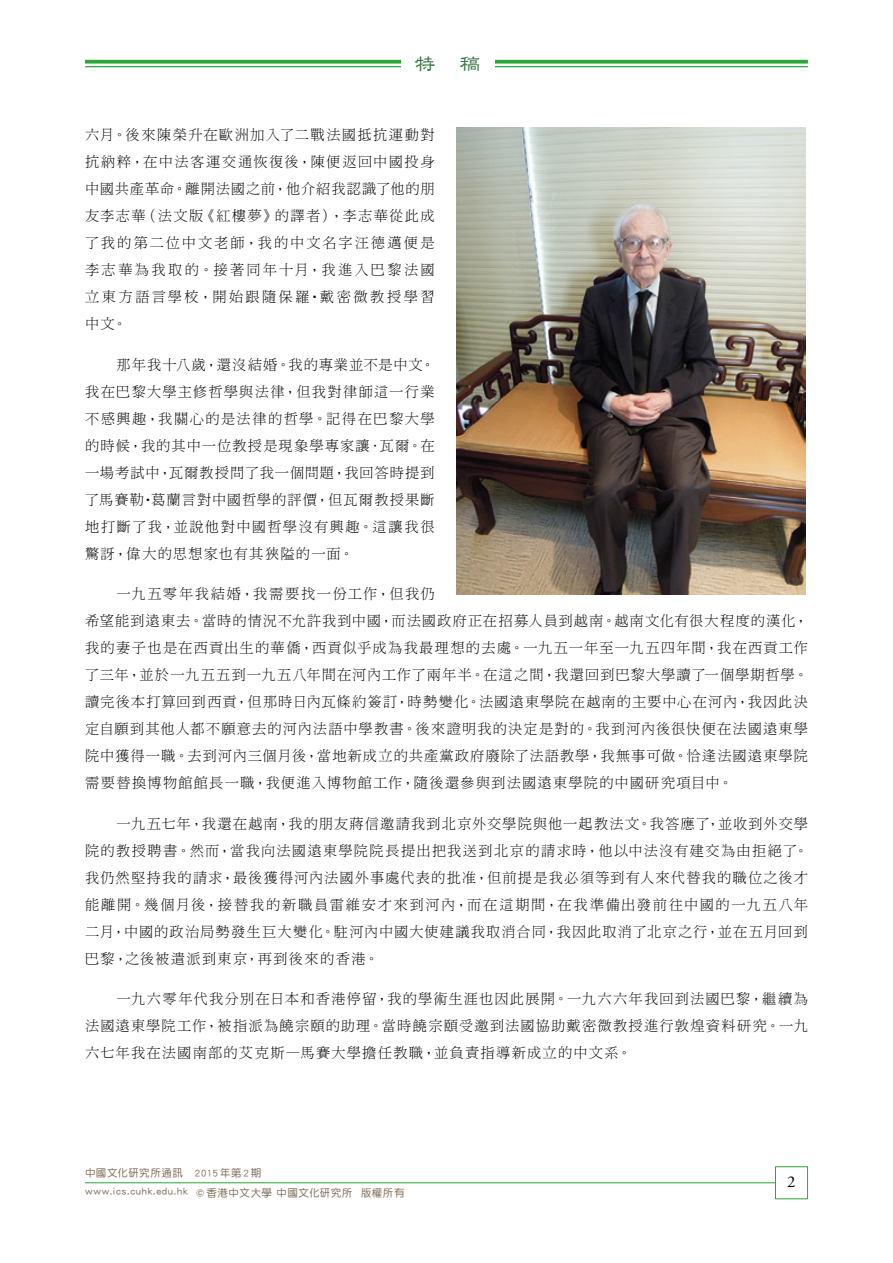
<style>
.page{position:relative;width:893px;height:1263px;background:#fff}
.page>*{position:absolute;margin:0;border:0;box-sizing:border-box;transform-origin:0 0}
.t1{font:21px "DF Li Shu W5 WINP BF";color:#397642}
.t2{font:16.5px "Adobe Garamond Pro";color:#000}
.t3{font:14.25px/27px "DF Ming Lt HKSCS U";letter-spacing:.08em;color:#000;text-align:justify}
.t4{font:10.5px "DF Yuan Md HKP BF";letter-spacing:.055em;color:#816d5a}
</style>
<div class="page">
<div style="left:775px;top:1166px;width:33px;height:33px;background:#fff;border:1px solid #2aa738"></div>
<hr style="left:85px;top:1182px;width:690px;height:1px;background:#2aa738">
<svg style="left:85px;top:60px;width:723px;height:4px;background:#40b04d"></svg>
<hr style="left:85px;top:66px;width:723px;height:1px;background:#2aa738">
<div style="left:401px;top:53px;width:93px;height:22px;background:#fff"></div>
<img style="left:456px;top:128px;width:350px;height:466px">
<h1 class="t1" style="left:415px;top:53px;width:67px">特 稿</h1>
<p class="t3" style="left:85px;top:121px;width:351px">六月。後來陳榮升在歐洲加入了二戰法國抵抗運動對抗納粹，在中法客運交通恢復後，陳便返回中國投身中國共產革命。離開法國之前，他介紹我認識了他的朋友李志華（法文版《紅樓夢》的譯者），李志華從此成了我的第二位中文老師，我的中文名字汪德邁便是李志華為我取的。接著同年十月，我進入巴黎法國立東方語言學校，開始跟隨保羅·戴密微教授學習中文。</p>
<p class="t3" style="left:85px;top:351px;width:351px;text-indent:32px">那年我十八歲，還沒結婚。我的專業並不是中文。我在巴黎大學主修哲學與法律，但我對律師這一行業不感興趣，我關心的是法律的哲學。記得在巴黎大學的時候，我的其中一位教授是現象學專家讓‧瓦爾。在一場考試中，瓦爾教授問了我一個問題，我回答時提到了馬賽勒·葛蘭言對中國哲學的評價，但瓦爾教授果斷地打斷了我，並說他對中國哲學沒有興趣。這讓我很驚訝，偉大的思想家也有其狹隘的一面。</p>
<p class="t3" style="left:85px;top:580px;width:724px;text-align:left;text-indent:32px">一九五零年我結婚，我需要找一份工作，但我仍<br>希望能到遠東去。當時的情況不允許我到中國，而法國政府正在招募人員到越南。越南文化有很大程度的漢化，我的妻子也是在西貢出生的華僑，西貢似乎成為我最理想的去處。一九五一年至一九五四年間，我在西貢工作了三年，並於一九五五到一九五八年間在河內工作了兩年半。在這之間，我還回到巴黎大學讀了一個學期哲學。讀完後本打算回到西貢，但那時日內瓦條約簽訂，時勢變化。法國遠東學院在越南的主要中心在河內，我因此決定自願到其他人都不願意去的河內法語中學教書。後來證明我的決定是對的。我到河內後很快便在法國遠東學院中獲得一職。去到河內三個月後，當地新成立的共產黨政府廢除了法語教學，我無事可做。恰逢法國遠東學院需要替換博物館館長一職，我便進入博物館工作，隨後還參與到法國遠東學院的中國研究項目中。</p>
<p class="t3" style="left:85px;top:810px;width:724px;text-indent:32px">一九五七年，我還在越南，我的朋友蔣信邀請我到北京外交學院與他一起教法文。我答應了，並收到外交學院的教授聘書。然而，當我向法國遠東學院院長提出把我送到北京的請求時，他以中法沒有建交為由拒絕了。我仍然堅持我的請求，最後獲得河內法國外事處代表的批准，但前提是我必須等到有人來代替我的職位之後才能離開。幾個月後，接替我的新職員雷維安才來到河內，而在這期間，在我準備出發前往中國的一九五八年二月，中國的政治局勢發生巨大變化。駐河內中國大使建議我取消合同，我因此取消了北京之行，並在五月回到巴黎，之後被遣派到東京，再到後來的香港。</p>
<p class="t3" style="left:85px;top:985px;width:724px;text-indent:32px">一九六零年代我分別在日本和香港停留，我的學術生涯也因此展開。一九六六年我回到法國巴黎，繼續為法國遠東學院工作，被指派為饒宗頤的助理。當時饒宗頤受邀到法國協助戴密微教授進行敦煌資料研究。一九六七年我在法國南部的艾克斯—馬賽大學擔任教職，並負責指導新成立的中文系。</p>
<p class="t4" style="left:85px;top:1168px;width:178px">中國文化研究所通訊　2015年第2期</p>
<p class="t4" style="left:85px;top:1186px;width:321px">www.ics.cuhk.edu.hk © 香港中文大學 中國文化研究所 版權所有</p>
<p class="t2" style="left:787px;top:1172px;width:10px">2</p>
</div>
